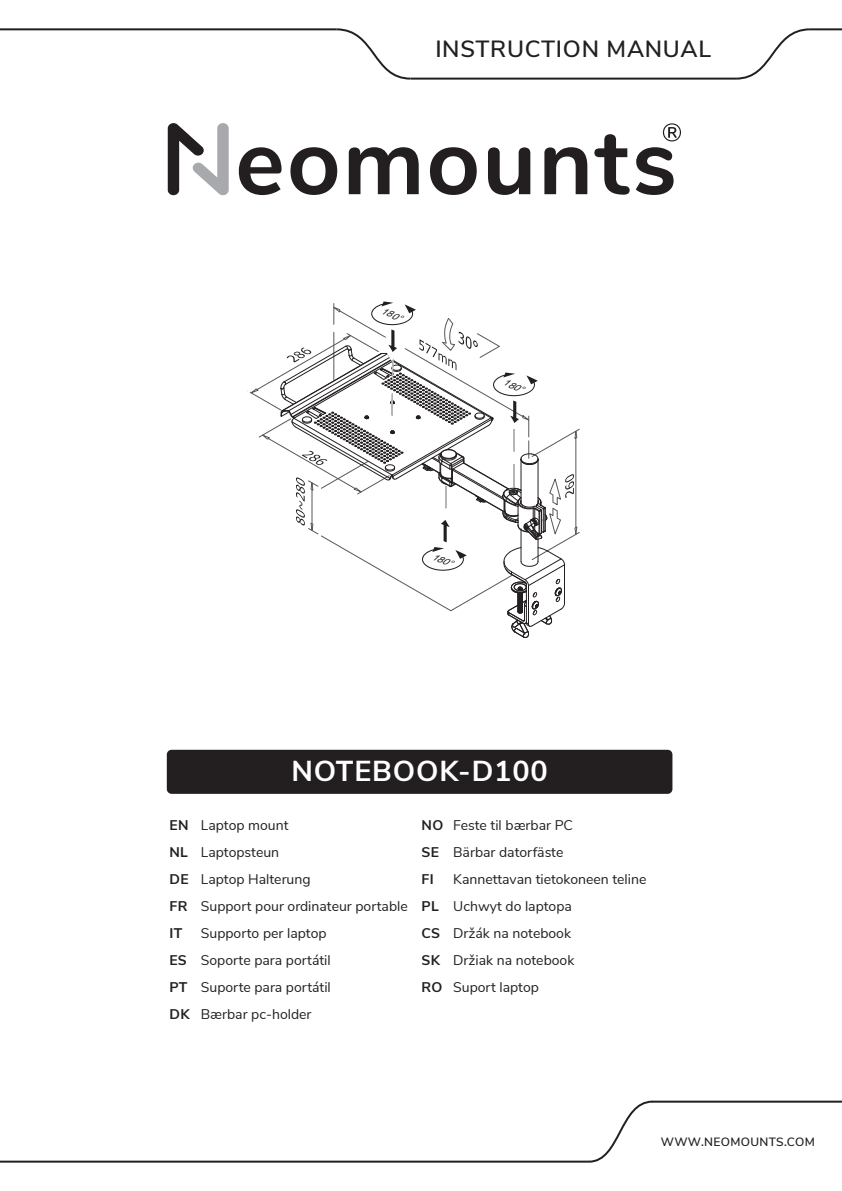
<style>
.page{position:relative;width:842px;height:1191px;background:#fff}
.page>*{position:absolute;margin:0;border:0;box-sizing:border-box;transform-origin:0 0}
.t1{font:700 28.8px "Nunito Sans";letter-spacing:.03em;color:#fff}
.t2{font:600 23.4px "Nunito Sans";letter-spacing:.03em;color:#231f20}
.t3{font:14px/27px "Nunito Sans";color:#231f20}
.t4{font:700 14px/27px "Nunito Sans";letter-spacing:.03em;color:#231f20}
.t5{font:600 12px "Nunito Sans";letter-spacing:.03em;color:#231f20}
.t6{font:italic 9.2px "Arial";color:#231f20;scale:1.12 1}
</style>
<div class="page">
<hr style="left:0;top:1160px;width:590px;height:2px;background:#231f20">
<hr style="left:652px;top:1100px;width:190px;height:2px;background:#231f20">
<svg style="left:587px;top:1100px;width:67px;height:63px"></svg>
<hr style="left:0;top:28px;width:337px;height:2px;background:#231f20">
<hr style="left:810px;top:28px;width:32px;height:2px;background:#231f20">
<hr style="left:410px;top:78px;width:326px;height:2px;background:#231f20">
<svg style="left:734px;top:28px;width:78px;height:52px"></svg>
<svg style="left:335px;top:28px;width:77px;height:52px"></svg>
<svg style="left:636px;top:147px;width:38px;height:48px"></svg>
<svg style="left:663px;top:123px;width:18px;height:18px"></svg>
<svg style="left:168px;top:123px;width:61px;height:72px"></svg>
<svg style="left:349px;top:147px;width:70px;height:47px"></svg>
<svg style="left:290px;top:147px;width:47px;height:48px"></svg>
<svg style="left:430px;top:147px;width:47px;height:48px"></svg>
<svg style="left:594px;top:134px;width:36px;height:61px"></svg>
<svg style="left:544px;top:147px;width:43px;height:47px"></svg>
<svg style="left:488px;top:147px;width:42px;height:48px"></svg>
<svg style="left:239px;top:147px;width:43px;height:48px"></svg>
<div style="left:168px;top:750px;width:504px;height:43px;background:#231f20;border-radius:4px"></div>
<div style="left:167px;top:750px;width:505px;height:44px;border:1px solid #231f20;border-radius:4px"></div>
<svg style="left:251px;top:301px;width:329px;height:337px"></svg>
<h2 class="t2" style="left:435px;top:32px;width:277px">INSTRUCTION MANUAL</h2>
<p class="t6" style="left:384px;top:305px;width:20px;rotate:22deg">180°</p>
<p class="t6" style="left:506px;top:376px;width:20px;rotate:22deg">180°</p>
<p class="t6" style="left:434px;top:550px;width:20px;rotate:22deg">180°</p>
<h1 class="t1" style="left:291px;top:750px;width:258px">NOTEBOOK-D100</h1>
<p class="t4" style="left:169px;top:810px;width:22px">EN<br>NL<br>DE<br>FR<br>IT<br>ES<br>PT<br>DK</p>
<p class="t4" style="left:421px;top:810px;width:23px">NO<br>SE<br>FI<br>PL<br>CS<br>SK<br>RO</p>
<p class="t3" style="left:201px;top:810px;width:208px">Laptop mount<br>Laptopsteun<br>Laptop Halterung<br>Support pour ordinateur portable<br>Supporto per laptop<br>Soporte para portátil<br>Suporte para portátil<br>Bærbar pc-holder</p>
<p class="t3" style="left:453px;top:810px;width:195px">Feste til bærbar PC<br>Bärbar datorfäste<br>Kannettavan tietokoneen teline<br>Uchwyt do laptopa<br>Držák na notebook<br>Držiak na notebook<br>Suport laptop</p>
<p class="t5" style="left:661px;top:1133px;width:156px">WWW.NEOMOUNTS.COM</p>
</div>
